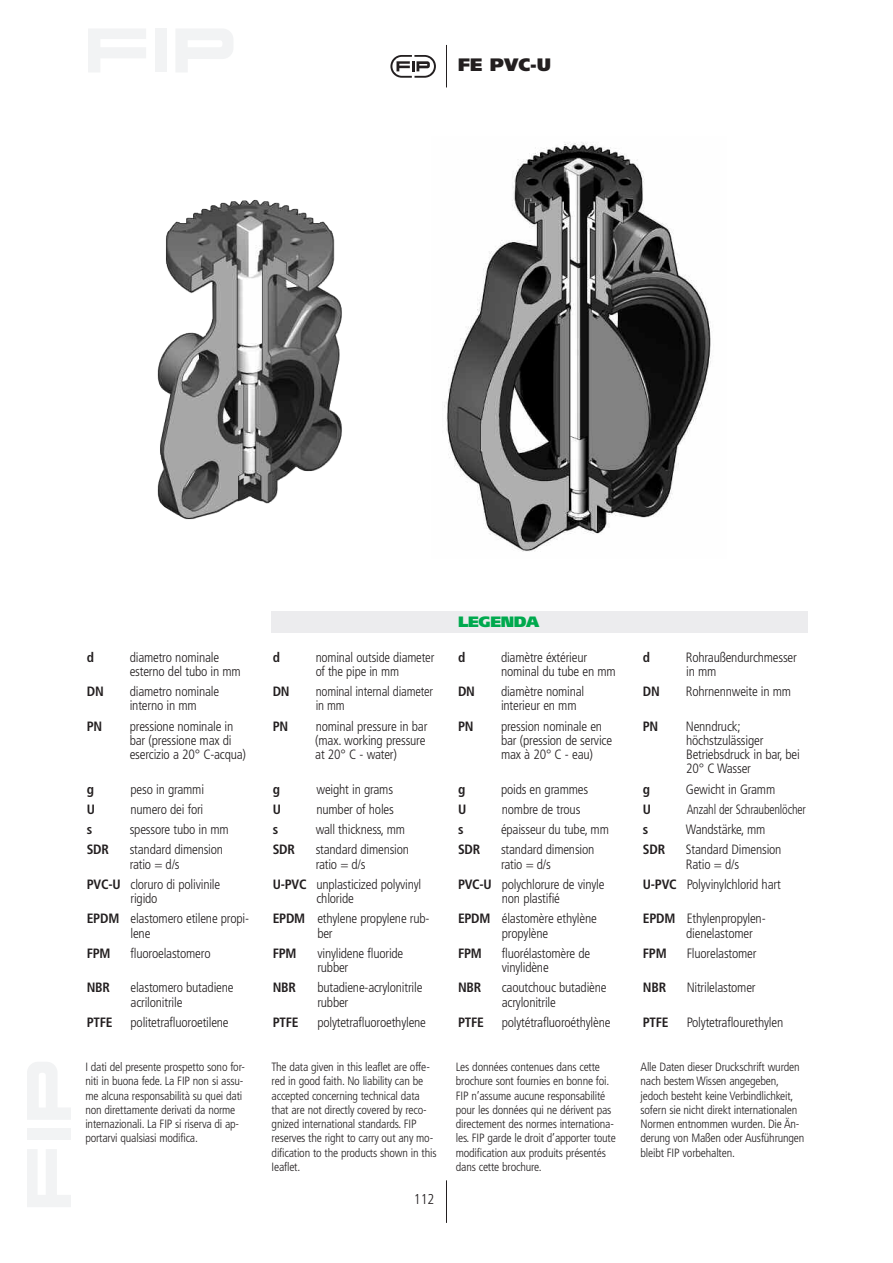
<style>
.page{position:relative;width:893px;height:1263px;background:#fff}
.page>*{position:absolute;margin:0;border:0;box-sizing:border-box;transform-origin:0 0}
.t1{font:900 18px "Frutiger LT Std";color:#231f20}
.t2{font:900 15px "Frutiger LT Std";letter-spacing:-.025em;color:#00a94e;scale:1.05 1}
.t3{font:300 condensed 14.25px "Frutiger LT Std";color:#231f20}
.t4{font:300 condensed 13.5px/14.2px "Frutiger LT Std";letter-spacing:-.015em;color:#231f20}
.t5{font:700 condensed 13.5px "Frutiger LT Std";letter-spacing:-.015em;color:#231f20}
.t6{font:300 condensed 13.5px/14.2px "Frutiger LT Std";letter-spacing:-.015em;color:#231f20;scale:.96 1}
.t7{font:300 condensed 13.5px "Frutiger LT Std";letter-spacing:-.015em;color:#231f20;scale:.9 1}
.t8{font:300 condensed 12px/14.2px "Frutiger LT Std";letter-spacing:-.015em;color:#231f20}
.s1{font-weight:700}
</style>
<div class="page">
<hr style="left:446px;top:45px;width:1px;height:42px;background:#231f20">
<hr style="left:446px;top:1180px;width:1px;height:43px;background:#231f20">
<svg style="left:390px;top:55px;width:46px;height:23px"></svg>
<svg style="left:88px;top:29px;width:58px;height:43px"></svg>
<div style="left:155px;top:28px;width:12px;height:44px;background:#f2f3f4"></div>
<svg style="left:176px;top:29px;width:57px;height:43px"></svg>
<svg style="left:27px;top:1149px;width:44px;height:58px"></svg>
<div style="left:27px;top:1128px;width:44px;height:12px;background:#f2f3f4"></div>
<svg style="left:27px;top:1062px;width:44px;height:58px"></svg>
<div style="left:271px;top:611px;width:537px;height:21px;background:#ececee"></div>
<img style="left:444px;top:142px;width:267px;height:410px">
<img style="left:158px;top:200px;width:184px;height:319px">
<h1 class="t1" style="left:458px;top:57px;width:94px">FE PVC-U</h1>
<p class="t5" style="left:87px;top:651px;width:9px">d</p>
<p class="t4" style="left:130px;top:651px;width:113px">diametro nominale esterno del tubo in mm</p>
<p class="t5" style="left:87px;top:686px;width:19px">DN</p>
<p class="t4" style="left:130px;top:685px;width:91px">diametro nominale interno in mm</p>
<p class="t5" style="left:87px;top:720px;width:17px">PN</p>
<p class="t4" style="left:130px;top:720px;width:118px">pressione nominale in bar (pressione max di esercizio a 20° C-acqua)</p>
<p class="t5" style="left:87px;top:783px;width:9px">g</p>
<p class="t4" style="left:131px;top:783px;width:75px">peso in grammi</p>
<p class="t5" style="left:87px;top:804px;width:10px">U</p>
<p class="t4" style="left:131px;top:803px;width:74px">numero dei fori</p>
<p class="t5" style="left:87px;top:824px;width:7px">s</p>
<p class="t4" style="left:130px;top:823px;width:101px">spessore tubo in mm</p>
<p class="t5" style="left:87px;top:844px;width:24px">SDR</p>
<p class="t4" style="left:130px;top:844px;width:95px">standard dimension ratio = d/s</p>
<p class="t4" style="left:131px;top:878px;width:91px;text-indent:-44px"><span class="s1">PVC-U</span> cloruro di polivinile rigido</p>
<p class="t4" style="left:131px;top:913px;width:120px;text-indent:-44px"><span class="s1">EPDM</span> elastomero etilene propi&shy;lene</p>
<p class="t5" style="left:87px;top:948px;width:25px">FPM</p>
<p class="t4" style="left:131px;top:947px;width:82px">fluoroelastomero</p>
<p class="t5" style="left:87px;top:982px;width:25px">NBR</p>
<p class="t4" style="left:131px;top:982px;width:105px">elastomero butadiene acrilonitrile</p>
<p class="t5" style="left:87px;top:1017px;width:27px">PTFE</p>
<p class="t4" style="left:131px;top:1016px;width:100px">politetrafluoroetilene</p>
<p class="t5" style="left:273px;top:651px;width:9px">d</p>
<p class="t4" style="left:316px;top:651px;width:120px">nominal outside diameter of the pipe in mm</p>
<p class="t5" style="left:273px;top:686px;width:19px">DN</p>
<p class="t6" style="left:316px;top:685px;width:124px">nominal internal diameter in mm</p>
<p class="t5" style="left:273px;top:720px;width:17px">PN</p>
<p class="t4" style="left:315px;top:720px;width:114px">nominal pressure in bar (max. working pressure at 20° C - water)</p>
<p class="t5" style="left:273px;top:783px;width:9px">g</p>
<p class="t4" style="left:316px;top:783px;width:78px">weight in grams</p>
<p class="t5" style="left:273px;top:804px;width:10px">U</p>
<p class="t4" style="left:316px;top:803px;width:79px">number of holes</p>
<p class="t5" style="left:273px;top:824px;width:7px">s</p>
<p class="t4" style="left:316px;top:823px;width:91px">wall thickness, mm</p>
<p class="t5" style="left:273px;top:844px;width:24px">SDR</p>
<p class="t4" style="left:316px;top:844px;width:95px">standard dimension ratio = d/s</p>
<p class="t4" style="left:316px;top:878px;width:106px;text-indent:-44px"><span class="s1">U-PVC</span> unplasticized polyvinyl chloride</p>
<p class="t4" style="left:317px;top:913px;width:114px;text-indent:-45px"><span class="s1">EPDM</span> ethylene propylene rub&shy;ber</p>
<p class="t5" style="left:273px;top:948px;width:25px">FPM</p>
<p class="t4" style="left:317px;top:947px;width:87px">vinylidene fluoride rubber</p>
<p class="t5" style="left:273px;top:982px;width:25px">NBR</p>
<p class="t4" style="left:317px;top:982px;width:107px">butadiene-acrylonitrile rubber</p>
<p class="t5" style="left:273px;top:1017px;width:27px">PTFE</p>
<p class="t4" style="left:317px;top:1016px;width:110px">polytetrafluoroethylene</p>
<p class="t2" style="left:458px;top:616px;width:79px">LEGENDA</p>
<p class="t5" style="left:458px;top:651px;width:9px">d</p>
<p class="t4" style="left:501px;top:651px;width:116px">diamètre éxtérieur nominal du tube en mm</p>
<p class="t5" style="left:458px;top:686px;width:19px">DN</p>
<p class="t4" style="left:501px;top:685px;width:85px">diamètre nominal interieur en mm</p>
<p class="t5" style="left:458px;top:720px;width:17px">PN</p>
<p class="t4" style="left:501px;top:720px;width:113px">pression nominale en bar (pression de service max à 20° C - eau)</p>
<p class="t5" style="left:458px;top:783px;width:9px">g</p>
<p class="t4" style="left:501px;top:783px;width:89px">poids en grammes</p>
<p class="t5" style="left:458px;top:804px;width:10px">U</p>
<p class="t4" style="left:502px;top:803px;width:80px">nombre de trous</p>
<p class="t5" style="left:458px;top:824px;width:7px">s</p>
<p class="t4" style="left:501px;top:823px;width:109px">épaisseur du tube, mm</p>
<p class="t5" style="left:458px;top:844px;width:24px">SDR</p>
<p class="t4" style="left:501px;top:844px;width:95px">standard dimension ratio = d/s</p>
<p class="t4" style="left:458px;top:878px;width:148px;text-align:center"><span class="s1">PVC-U</span> polychlorure de vinyle non plastifié</p>
<p class="t4" style="left:458px;top:913px;width:140px;text-align:center"><span class="s1">EPDM</span> élastomère ethylène propylène</p>
<p class="t5" style="left:458px;top:948px;width:25px">FPM</p>
<p class="t4" style="left:502px;top:947px;width:90px">fluorélastomère de vinylidène</p>
<p class="t5" style="left:458px;top:982px;width:25px">NBR</p>
<p class="t4" style="left:502px;top:982px;width:106px">caoutchouc butadiène acrylonitrile</p>
<p class="t5" style="left:458px;top:1017px;width:27px">PTFE</p>
<p class="t4" style="left:502px;top:1016px;width:110px">polytétrafluoroéthylène</p>
<p class="t5" style="left:643px;top:651px;width:9px">d</p>
<p class="t4" style="left:686px;top:651px;width:112px">Rohraußendurchmesser in mm</p>
<p class="t5" style="left:643px;top:686px;width:19px">DN</p>
<p class="t4" style="left:686px;top:685px;width:107px">Rohrnennweite in mm</p>
<p class="t5" style="left:643px;top:720px;width:17px">PN</p>
<p class="t4" style="left:686px;top:720px;width:115px">Nenndruck; höchstzulässiger<br>Betriebsdruck in bar, bei<br>20° C Wasser</p>
<p class="t5" style="left:643px;top:783px;width:9px">g</p>
<p class="t4" style="left:686px;top:783px;width:91px">Gewicht in Gramm</p>
<p class="t5" style="left:643px;top:804px;width:10px">U</p>
<p class="t7" style="left:687px;top:804px;width:134px">Anzahl der Schraubenlöcher</p>
<p class="t5" style="left:643px;top:824px;width:7px">s</p>
<p class="t4" style="left:686px;top:823px;width:81px">Wandstärke, mm</p>
<p class="t5" style="left:643px;top:844px;width:24px">SDR</p>
<p class="t4" style="left:686px;top:844px;width:97px">Standard Dimension<br>Ratio = d/s</p>
<p class="t4" style="left:643px;top:878px;width:139px"><span class="s1">U-PVC</span> Polyvinylchlorid hart</p>
<p class="t4" style="left:686px;top:913px;width:81px;text-indent:-43px"><span class="s1">EPDM</span> Ethylenpropylen&shy;dienelastomer</p>
<p class="t5" style="left:643px;top:948px;width:25px">FPM</p>
<p class="t4" style="left:687px;top:947px;width:71px">Fluorelastomer</p>
<p class="t5" style="left:643px;top:982px;width:25px">NBR</p>
<p class="t4" style="left:687px;top:982px;width:70px">Nitrilelastomer</p>
<p class="t5" style="left:643px;top:1017px;width:27px">PTFE</p>
<p class="t4" style="left:687px;top:1016px;width:98px">Polytetraflourethylen</p>
<p class="t8" style="left:85px;top:1061px;width:161px">I dati del presente prospetto sono for&shy;niti in buona fede. La FIP non si assu&shy;me alcuna responsabilità su quei dati non direttamente derivati da norme internazionali. La FIP si riserva di ap&shy;portarvi qualsiasi modifica.</p>
<p class="t8" style="left:272px;top:1061px;width:166px">The data given in this leaflet are offe&shy;red in good faith. No liability can be accepted concerning technical data that are not directly covered by reco&shy;gnized international standards. FIP reserves the right to carry out any mo&shy;dification to the products shown in this Ieaflet.</p>
<p class="t8" style="left:456px;top:1061px;width:162px">Les données contenues dans cette brochure sont fournies en bonne foi.<br>FIP n’assume aucune responsabilité pour les données qui ne dérivent pas directement des normes internationa&shy;les. FIP garde le droit d’apporter toute modification aux produits présentés dans cette brochure.</p>
<p class="t8" style="left:640px;top:1061px;width:165px">Alle Daten dieser Druckschrift wurden nach bestem Wissen angegeben, jedoch besteht keine Verbindlichkeit, sofern sie nicht direkt internationalen Normen entnommen wurden. Die Än&shy;derung von Maßen oder Ausführungen bleibt FIP vorbehalten.</p>
<p class="t3" style="left:414px;top:1193px;width:22px">112</p>
</div>
